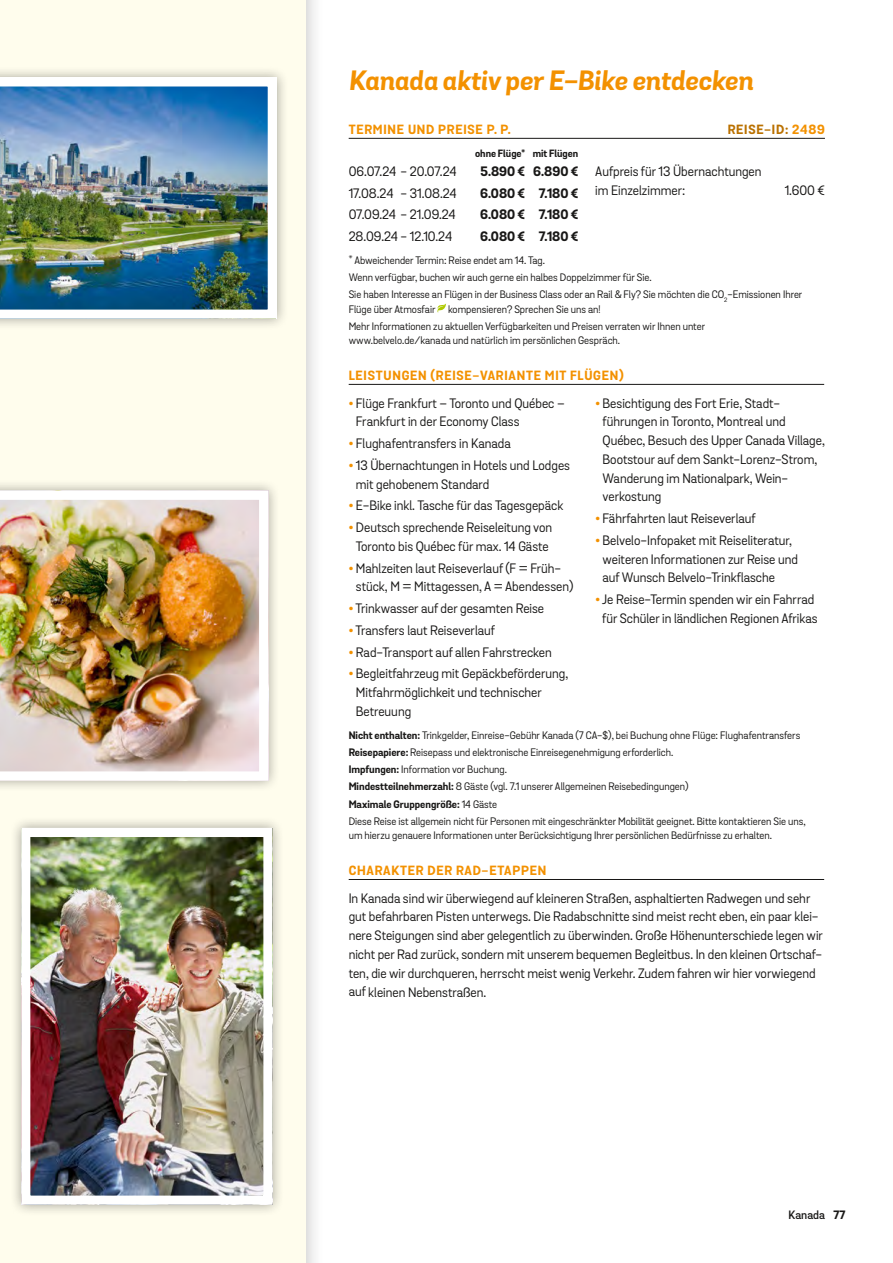
<style>
.page{position:relative;width:893px;height:1263px;background:#fffded}
.page>*{position:absolute;margin:0;border:0;box-sizing:border-box;transform-origin:0 0}
.t1{font:italic 700 27px "Grota Sans";color:#f39100}
.t2{font:13.2px/18.8px "Grota Sans";color:#181716}
.t3{font:700 13.2px "Grota Sans";color:#181716}
.t4{font:700 12.9px "Grota Sans";letter-spacing:.06em;color:#f39100}
.t5{font:700 12.9px "Grota Sans";letter-spacing:.06em;color:#ba7100}
.t6{font:600 11.7px "Grota Sans";color:#181716}
.t7{font:10.5px/17.2px "Grota Sans";color:#181716}
.t8{font:700 10.2px "Grota Sans";color:#181716}
.s1{color:#f39100}
.s2{font-weight:900;color:#f39100}
.s3{font-weight:700}
</style>
<div class="page">
<div style="left:291px;top:0;width:602px;height:1263px;background:#fff"></div>
<hr style="left:349px;top:138px;width:476px;height:1px;background:#181716">
<hr style="left:349px;top:384px;width:475px;height:1px;background:#181716">
<svg style="left:437px;top:303px;width:9px;height:10px"></svg>
<hr style="left:349px;top:879px;width:475px;height:1px;background:#181716">
<div style="left:0;top:479px;width:280px;height:313px;background:#181716;opacity:.4"></div>
<img style="left:0;top:491px;width:268px;height:290px">
<div style="left:10px;top:816px;width:274px;height:400px;background:#181716;opacity:.4"></div>
<img style="left:31px;top:838px;width:232px;height:357px">
<div style="left:21px;top:828px;width:252px;height:377px;border:9px solid #fff"></div>
<div style="left:0;top:66px;width:289px;height:264px;background:#181716;opacity:.4"></div>
<img style="left:0;top:77px;width:277px;height:242px">
<h1 class="t1" style="left:349px;top:63px;width:406px">Kanada aktiv per E-Bike entdecken</h1>
<p class="t4" style="left:349px;top:121px;width:164px">TERMINE UND PREISE P. P.</p>
<p class="t5" style="left:728px;top:121px;width:99px">REISE-ID: <span class="s1">2489</span></p>
<p class="t8" style="left:475px;top:147px;width:105px">ohne Flüge<sup>*</sup> mit Flügen</p>
<p class="t2" style="left:349px;top:162px;width:109px">06.07.24 - 20.07.24</p>
<p class="t3" style="left:480px;top:163px;width:99px">5.890 € 6.890 €</p>
<p class="t2" style="left:349px;top:184px;width:109px">17.08.24 - 31.08.24</p>
<p class="t3" style="left:480px;top:185px;width:100px">6.080 € 7.180 €</p>
<p class="t2" style="left:349px;top:206px;width:109px">07.09.24 - 21.09.24</p>
<p class="t3" style="left:480px;top:207px;width:100px">6.080 € 7.180 €</p>
<p class="t2" style="left:349px;top:227px;width:105px">28.09.24 - 12.10.24</p>
<p class="t3" style="left:480px;top:228px;width:100px">6.080 € 7.180 €</p>
<p class="t2" style="left:595px;top:162px;width:168px">Aufpreis für 13 Übernachtungen im Einzelzimmer:</p>
<p class="t2" style="left:785px;top:181px;width:42px">1.600 €</p>
<p class="t7" style="left:349px;top:252px;width:455px"><sup>*</sup> Abweichender Termin: Reise endet am 14. Tag.<br>Wenn verfügbar, buchen wir auch gerne ein halbes Doppelzimmer für Sie.<br>Sie haben Interesse an Flügen in der Business Class oder an Rail &amp; Fly? Sie möchten die CO<sub>2</sub>-Emissionen Ihrer</p>
<p class="t7" style="left:349px;top:301px;width:358px">Flüge über Atmosfair kompensieren? Sprechen Sie uns an!<br>Mehr Informationen zu aktuellen Verfügbarkeiten und Preisen verraten wir Ihnen unter</p>
<p class="t7" style="left:349px;top:332px;width:273px">www.belvelo.de/kanada und natürlich im persönlichen Gespräch.</p>
<p class="t4" style="left:349px;top:367px;width:277px">LEISTUNGEN (REISE-VARIANTE MIT FLÜGEN)</p>
<p class="t2" style="left:356px;top:394px;width:210px;text-indent:-7px"><span class="s2">•</span> Flüge Frankfurt – Toronto und Québec –<br>Frankfurt in der Economy Class</p>
<p class="t2" style="left:349px;top:434px;width:164px"><span class="s2">•</span> Flughafentransfers in Kanada</p>
<p class="t2" style="left:356px;top:456px;width:216px;text-indent:-7px"><span class="s2">•</span> 13 Übernachtungen in Hotels und Lodges mit gehobenem Standard</p>
<p class="t2" style="left:349px;top:497px;width:216px"><span class="s2">•</span> E-Bike inkl. Tasche für das Tagesgepäck</p>
<p class="t2" style="left:349px;top:518px;width:205px;text-align:center"><span class="s2">•</span> Deutsch sprechende Reiseleitung von<br>Toronto bis Québec für max. 14 Gäste</p>
<p class="t2" style="left:356px;top:559px;width:219px;text-indent:-7px"><span class="s2">•</span> Mahlzeiten laut Reiseverlauf (F = Früh&shy;stück, M = Mittagessen, A = Abendessen)</p>
<p class="t2" style="left:349px;top:599px;width:197px"><span class="s2">•</span> Trinkwasser auf der gesamten Reise</p>
<p class="t2" style="left:349px;top:621px;width:148px"><span class="s2">•</span> Transfers laut Reiseverlauf</p>
<p class="t2" style="left:349px;top:643px;width:205px"><span class="s2">•</span> Rad-Transport auf allen Fahrstrecken</p>
<p class="t2" style="left:356px;top:665px;width:214px;text-indent:-7px"><span class="s2">•</span> Begleitfahrzeug mit Gepäckbeförderung,<br>Mitfahrmöglichkeit und technischer<br>Betreuung</p>
<p class="t2" style="left:602px;top:394px;width:224px;text-indent:-7px"><span class="s2">•</span> Besichtigung des Fort Erie, Stadt&shy;führungen in Toronto, Montreal und Québec, Besuch des Upper Canada Village, Bootstour auf dem Sankt-Lorenz-Strom, Wanderung im Nationalpark, Wein&shy;verkostung</p>
<p class="t2" style="left:595px;top:509px;width:162px"><span class="s2">•</span> Fährfahrten laut Reiseverlauf</p>
<p class="t2" style="left:602px;top:531px;width:197px;text-indent:-7px"><span class="s2">•</span> Belvelo-Infopaket mit Reiseliteratur, weiteren Informationen zur Reise und auf Wunsch Belvelo-Trinkflasche</p>
<p class="t2" style="left:595px;top:590px;width:224px;text-align:center"><span class="s2">•</span> Je Reise-Termin spenden wir ein Fahrrad für Schüler in ländlichen Regionen Afrikas</p>
<p class="t7" style="left:349px;top:727px;width:458px"><span class="s3">Nicht enthalten:</span> Trinkgelder, Einreise-Gebühr Kanada (7 CA-$), bei Buchung ohne Flüge: Flughafentransfers <span class="s3">Reisepapiere:</span> Reisepass und elektronische Einreisegenehmigung erforderlich.<br><span class="s3">Impfungen:</span> Information vor Buchung.<br><span class="s3">Mindestteilnehmerzahl:</span> 8 Gäste (vgl. 7.1 unserer Allgemeinen Reisebedingungen)<br><span class="s3">Maximale Gruppengröße:</span> 14 Gäste<br>Diese Reise ist allgemein nicht für Personen mit eingeschränkter Mobilität geeignet. Bitte kontaktieren Sie uns,</p>
<p class="t7" style="left:349px;top:827px;width:425px">um hierzu genauere Informationen unter Berücksichtigung Ihrer persönlichen Bedürfnisse zu erhalten.</p>
<p class="t4" style="left:349px;top:862px;width:199px">CHARAKTER DER RAD-ETAPPEN</p>
<p class="t2" style="left:349px;top:889px;width:476px">In Kanada sind wir überwiegend auf kleineren Straßen, asphaltierten Radwegen und sehr gut befahrbaren Pisten unterwegs. Die Radabschnitte sind meist recht eben, ein paar klei&shy;nere Steigungen sind aber gelegentlich zu überwinden. Große Höhenunterschiede legen wir nicht per Rad zurück, sondern mit unserem bequemen Begleitbus. In den kleinen Ortschaf&shy;ten, die wir durchqueren, herrscht meist wenig Verkehr. Zudem fahren wir hier vorwiegend auf kleinen Nebenstraßen.</p>
<p class="t6" style="left:789px;top:1207px;width:58px">Kanada <span class="s3">77</span></p>
</div>
